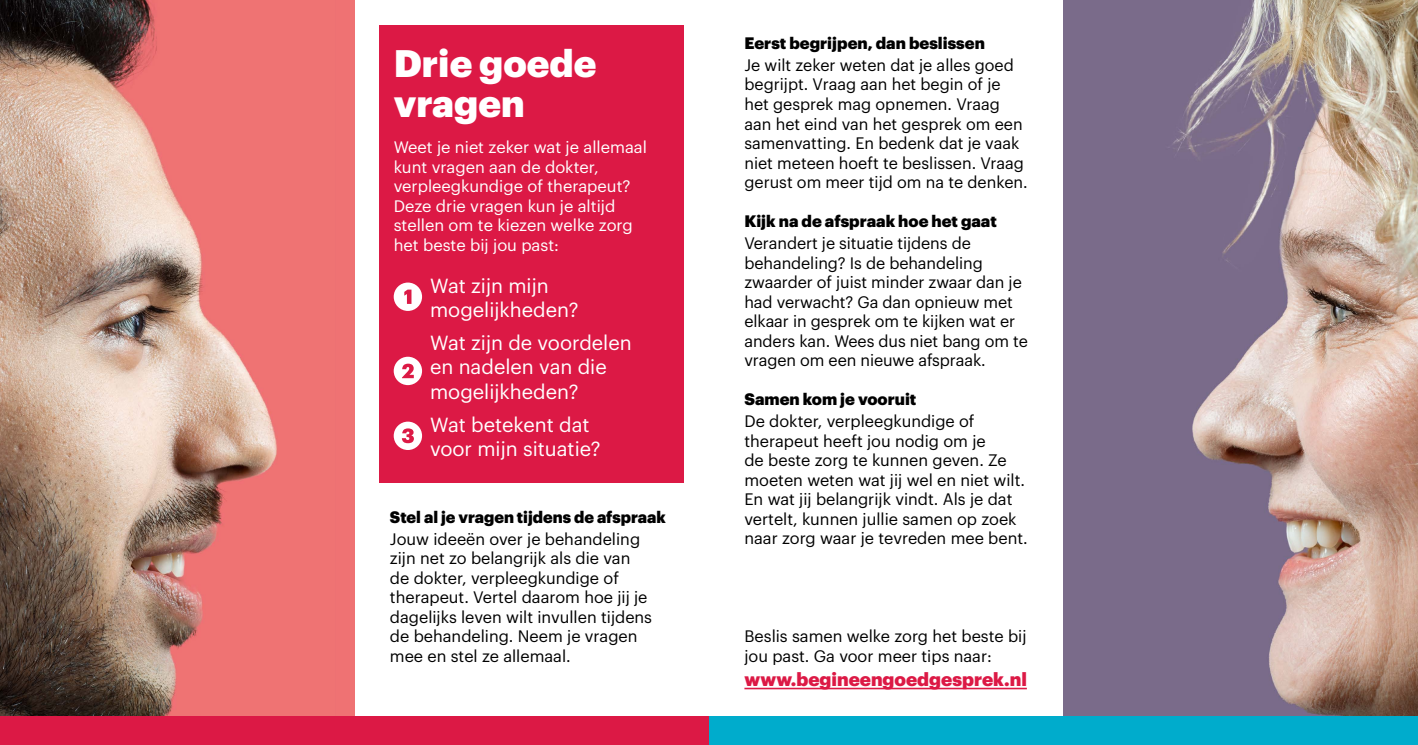
<style>
.page{position:relative;width:1418px;height:745px;background:#fff}
.page>*{position:absolute;margin:0;border:0;box-sizing:border-box;transform-origin:0 0}
.t1{font:900 37.5px/40px "Graphik";color:#fff}
.t2{font:20px/24px "Graphik";color:#fff}
.t3{font:900 18.5px "Graphik";color:#dc1945}
.t4{font:16.25px/19.5px "Graphik";color:#000}
.t5{font:16.25px/19.5px "Graphik";color:#fff}
.t6{font:900 16.25px "Graphik";color:#000}
</style>
<div class="page">
<div style="left:0;top:0;width:354px;height:744px;background:#ef7273"></div>
<hr style="left:744px;top:687px;width:282px;height:1px;background:#dc1945">
<div style="left:379px;top:26px;width:305px;height:456px;background:#dc1945"></div>
<div style="left:394px;top:282px;width:28px;height:29px;background:#fff;border-radius:50%"></div>
<svg style="left:404px;top:289px;width:7px;height:15px"></svg>
<div style="left:394px;top:356px;width:28px;height:29px;background:#fff;border-radius:50%"></div>
<svg style="left:402px;top:363px;width:12px;height:15px"></svg>
<div style="left:394px;top:421px;width:28px;height:28px;background:#fff;border-radius:50%"></div>
<svg style="left:402px;top:428px;width:12px;height:15px"></svg>
<img style="left:1063px;top:0;width:354px;height:716px">
<img style="left:0;top:0;width:277px;height:716px">
<div style="left:0;top:716px;width:709px;height:28px;background:#dc1945"></div>
<div style="left:709px;top:716px;width:708px;height:28px;background:#00accc"></div>
<h1 class="t1" style="left:394px;top:40px;width:204px">Drie goede vragen</h1>
<p class="t5" style="left:394px;top:136px;width:255px">Weet je niet zeker wat je allemaal kunt vragen aan de dokter, verpleegkundige of therapeut?<br>Deze drie vragen kun je altijd stellen om te kiezen welke zorg het beste bij jou past:</p>
<p class="t2" style="left:430px;top:272px;width:150px">Wat zijn mijn mogelijkheden?</p>
<p class="t2" style="left:430px;top:329px;width:203px">Wat zijn de voordelen en nadelen van die mogelijkheden?</p>
<p class="t2" style="left:430px;top:411px;width:172px">Wat betekent dat voor mijn situatie?</p>
<p class="t6" style="left:390px;top:503px;width:277px">Stel al je vragen tijdens de afspraak</p>
<p class="t4" style="left:390px;top:527px;width:264px">Jouw ideeën over je behandeling zijn net zo belangrijk als die van de dokter, verpleegkundige of therapeut. Vertel daarom hoe jij je dagelijks leven wilt invullen tijdens de behandeling. Neem je vragen mee en stel ze allemaal.</p>
<p class="t6" style="left:744px;top:30px;width:242px">Eerst begrijpen, dan beslissen</p>
<p class="t4" style="left:744px;top:54px;width:285px">Je wilt zeker weten dat je alles goed begrijpt. Vraag aan het begin of je het gesprek mag opnemen. Vraag aan het eind van het gesprek om een samenvatting. En bedenk dat je vaak niet meteen hoeft te beslissen. Vraag gerust om meer tijd om na te denken.</p>
<p class="t6" style="left:744px;top:208px;width:254px">Kijk na de afspraak hoe het gaat</p>
<p class="t4" style="left:744px;top:232px;width:285px">Verandert je situatie tijdens de behandeling? Is de behandeling zwaarder of juist minder zwaar dan je had verwacht? Ga dan opnieuw met elkaar in gesprek om te kijken wat er anders kan. Wees dus niet bang om te vragen om een nieuwe afspraak.</p>
<p class="t6" style="left:744px;top:386px;width:173px">Samen kom je vooruit</p>
<p class="t4" style="left:744px;top:410px;width:285px">De dokter, verpleegkundige of therapeut heeft jou nodig om je<br>de beste zorg te kunnen geven. Ze moeten weten wat jij wel en niet wilt.<br>En wat jij belangrijk vindt. Als je dat vertelt, kunnen jullie samen op zoek naar zorg waar je tevreden mee bent.</p>
<p class="t4" style="left:744px;top:624px;width:284px">Beslis samen welke zorg het beste bij jou past. Ga voor meer tips naar:</p>
<p class="t3" style="left:744px;top:665px;width:284px">www.begineengoedgesprek.nl</p>
</div>
